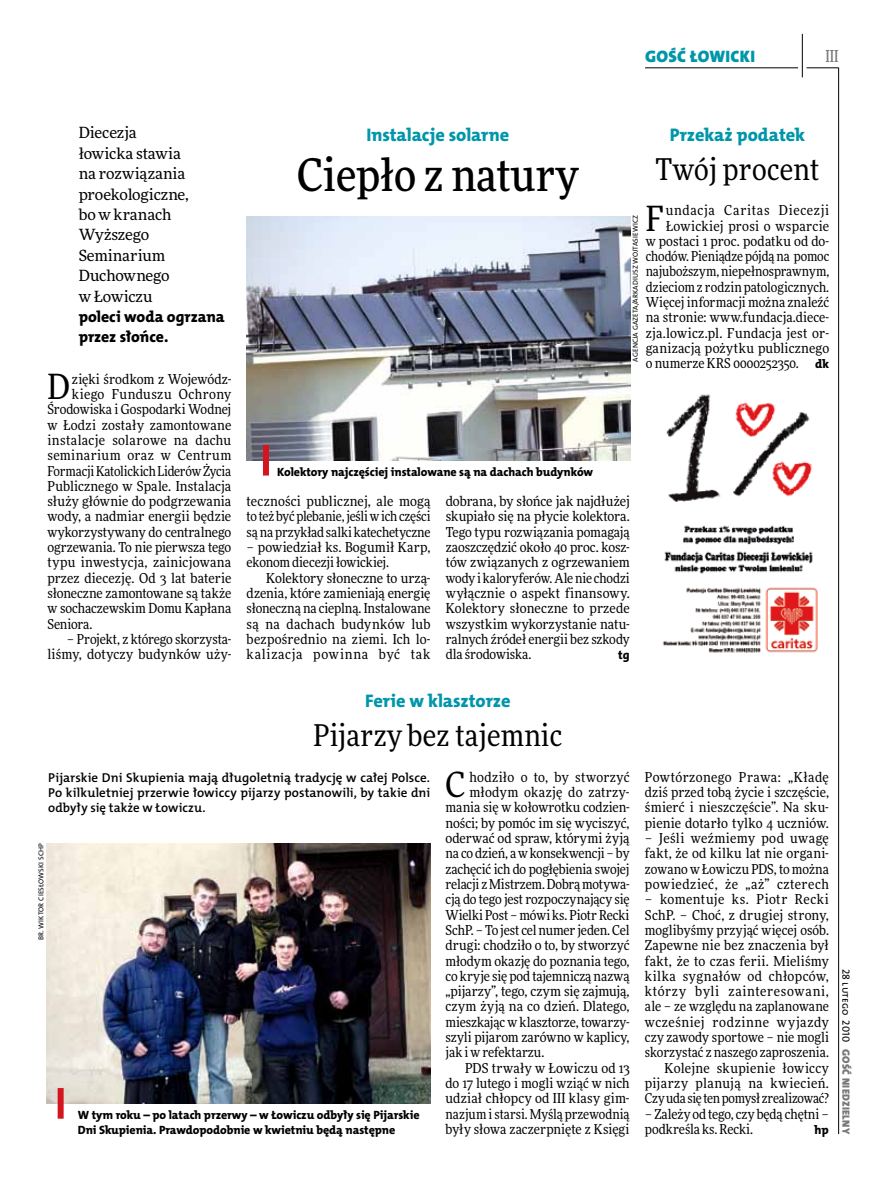
<style>
.page{position:relative;width:893px;height:1191px;background:#fff}
.page>*{position:absolute;margin:0;border:0;box-sizing:border-box;transform-origin:0 0}
.t1{font:500 45px "Freeday Narrow";color:#000}
.t2{font:34.8px "Freeday Narrow News";color:#000}
.t3{font:30px "Freeday Narrow News";letter-spacing:.01em;color:#000}
.t4{font:18.3px "The Mix HP8 Ex Bld";letter-spacing:-.005em;color:#0096aa}
.t5{font:16.65px "The Mix HP9 Blk";letter-spacing:.02em;color:#0096aa}
.t6{font:500 16.5px "Freeday Narrow";color:#787779;scale:.9 1}
.t7{font:15.75px/20.4px "The Mix HP8 Ex Bld";color:#000}
.t8{font:15.45px/20.4px "Freeday News";letter-spacing:-.005em;color:#000}
.t9{font:13.65px/15.3px "Freeday Narrow News";letter-spacing:.005em;color:#000;text-align:justify}
.t10{font:13.65px "Freeday Narrow News";letter-spacing:.025em;color:#000}
.t11{font:13.65px "Freeday Narrow News";letter-spacing:.03em;color:#000}
.t12{font:13.65px "Freeday Narrow News";letter-spacing:-.015em;color:#000}
.t13{font:12.9px/15.3px "The Mix HP6 Se Bld";letter-spacing:.005em;color:#000;text-align:justify}
.t14{font:12.3px "The Mix HP8 Ex Bld";color:#000}
.t15{font:12px/15.3px "The Mix HP8 Ex Bld";letter-spacing:-.005em;color:#000}
.t16{font:10.5px "The Mix HP9 Blk";letter-spacing:.025em;color:#787779}
.t17{font:10.5px "The Mix HP5 Plain";color:#000}
.t18{font:7.2px "The Mix HP5 Plain";letter-spacing:.015em;color:#000}
.s1{font-family:"The Mix HP8 Ex Bld";font-size:12.3px}
</style>
<div class="page">
<hr style="left:806px;top:68px;width:33px;height:1px;background:#000">
<hr style="left:645px;top:68px;width:153px;height:1px;background:#000">
<hr style="left:838px;top:68px;width:1px;height:1066px;background:#000">
<hr style="left:802px;top:34px;width:1px;height:43px;background:#000">
<img style="left:247px;top:216px;width:383px;height:244px">
<div style="left:263px;top:445px;width:6px;height:30px;background:#d3151f"></div>
<img style="left:47px;top:843px;width:383px;height:260px">
<div style="left:58px;top:1088px;width:6px;height:30px;background:#d3151f"></div>
<img style="left:662px;top:394px;width:156px;height:259px">
<p class="t5" style="left:645px;top:46px;width:111px">GOŚĆ ŁOWICKI</p>
<p class="t6" style="left:825px;top:46px;width:16px">III</p>
<p class="t8" style="left:79px;top:122px;width:112px">Diecezja łowicka stawia na rozwiązania proekologiczne, bo w kranach<br>Wyższego<br>Seminarium<br>Duchownego<br>w Łowiczu</p>
<p class="t7" style="left:79px;top:307px;width:147px">poleci woda ogrzana przez słońce.</p>
<h2 class="t2" style="left:47px;top:365px;width:24px">D</h2>
<p class="t9" style="left:72px;top:371px;width:161px">zięki środkom z Wojewódz-</p>
<p class="t11" style="left:72px;top:386px;width:161px">kiego Funduszu Ochrony</p>
<p class="t9" style="left:47px;top:401px;width:185px">Środowiska i Gospodarki Wodnej</p>
<p class="t9" style="left:47px;top:417px;width:185px">w Łodzi zostały zamontowane</p>
<p class="t10" style="left:47px;top:431px;width:185px">instalacje solarowe na dachu</p>
<p class="t11" style="left:47px;top:447px;width:185px">seminarium oraz w Centrum</p>
<p class="t12" style="left:47px;top:462px;width:185px">Formacji Katolickich Liderów Życia</p>
<p class="t9" style="left:47px;top:478px;width:185px">Publicznego w Spale. Instalacja</p>
<p class="t9" style="left:47px;top:493px;width:185px">służy głównie do podgrzewania</p>
<p class="t9" style="left:47px;top:509px;width:185px">wody, a nadmiar energii będzie</p>
<p class="t9" style="left:47px;top:524px;width:185px">wykorzystywany do centralnego</p>
<p class="t9" style="left:47px;top:539px;width:185px">ogrzewania. To nie pierwsza tego</p>
<p class="t9" style="left:47px;top:555px;width:185px">typu inwestycja, zainicjowana</p>
<p class="t9" style="left:47px;top:570px;width:185px">przez diecezję. Od 3 lat baterie</p>
<p class="t9" style="left:47px;top:585px;width:185px">słoneczne zamontowane są także</p>
<p class="t9" style="left:47px;top:600px;width:185px">w sochaczewskim Domu Kapłana</p>
<p class="t12" style="left:47px;top:615px;width:46px">Seniora.</p>
<p class="t9" style="left:47px;top:631px;width:185px;text-align:right">– Projekt, z którego skorzysta&shy;liśmy, dotyczy budynków uży-</p>
<h3 class="t4" style="left:366px;top:123px;width:144px">Instalacje solarne</h3>
<h1 class="t1" style="left:297px;top:147px;width:283px">Ciepło z natury</h1>
<p class="t15" style="left:277px;top:464px;width:317px">Kolektory najczęściej instalowane są na dachach budynków</p>
<h3 class="t4" style="left:670px;top:123px;width:137px">Przekaż podatek</h3>
<h3 class="t3" style="left:655px;top:151px;width:166px">Twój procent</h3>
<p class="t9" style="left:646px;top:202px;width:185px;text-align:right">undacja Caritas Diecezji<br>Łowickiej prosi o wsparcie<br>w postaci 1 proc. podatku od do&shy;chodów. Pieniądze pójdą na pomoc najuboższym, niepełnosprawnym, dzieciom z rodzin patologicznych.<br>Więcej informacji można znaleźć na stronie: www.fundacja.diece&shy;zja.lowicz.pl. Fundacja jest or&shy;ganizacją pożytku publicznego o numerze KRS 0000252350. <span class="s1">dk</span></p>
<h2 class="t2" style="left:646px;top:197px;width:19px">F</h2>
<p class="t18" style="left:631px;top:361px;width:148px;rotate:-90deg">Agencja gazeta/Arkadiusz Wojtasiewicz</p>
<p class="t9" style="left:247px;top:493px;width:185px">teczności publicznej, ale mogą to też być plebanie, jeśli w ich części są na przykład salki katechetyczne</p>
<p class="t9" style="left:247px;top:539px;width:185px">– powiedział ks. Bogumił Karp, ekonom diecezji łowickiej.</p>
<p class="t9" style="left:247px;top:570px;width:185px;text-indent:20px">Kolektory słoneczne to urzą&shy;dzenia, które zamieniają energię słoneczną na cieplną. Instalowane są na dachach budynków lub bezpośrednio na ziemi. Ich lo&shy;kalizacja powinna być tak</p>
<p class="t9" style="left:446px;top:493px;width:185px">dobrana, by słońce jak najdłużej skupiało się na płycie kolektora.<br>Tego typu rozwiązania pomagają zaoszczędzić około 40 proc. kosz&shy;tów związanych z ogrzewaniem wody i kaloryferów. Ale nie chodzi wyłącznie o aspekt finansowy.<br>Kolektory słoneczne to przede wszystkim wykorzystanie natu&shy;ralnych źródeł energii bez szkody dla środowiska.</p>
<p class="t14" style="left:618px;top:647px;width:13px">tg</p>
<h3 class="t4" style="left:365px;top:689px;width:147px">Ferie w klasztorze</h3>
<h3 class="t3" style="left:313px;top:717px;width:250px">Pijarzy bez tajemnic</h3>
<p class="t13" style="left:48px;top:770px;width:383px">Pijarskie Dni Skupienia mają długoletnią tradycję w całej Polsce.<br>Po kilkuletniej przerwie łowiccy pijarzy postanowili, by takie dni odbyły się także w Łowiczu.</p>
<p class="t18" style="left:36px;top:940px;width:98px;rotate:-90deg">br. Wiktor Ciesłowski SchP</p>
<p class="t15" style="left:78px;top:1107px;width:343px">W tym roku – po latach przerwy – w Łowiczu odbyły się Pijarskie<br>Dni Skupienia. Prawdopodobnie w kwietniu będą następne</p>
<h2 class="t2" style="left:445px;top:763px;width:21px">C</h2>
<p class="t9" style="left:469px;top:769px;width:162px">hodziło o to, by stworzyć</p>
<p class="t10" style="left:469px;top:784px;width:162px">młodym okazję do zatrzy-</p>
<p class="t9" style="left:445px;top:799px;width:186px">mania się w kołowrotku codzien-</p>
<p class="t9" style="left:445px;top:815px;width:186px">ności; by pomóc im się wyciszyć,</p>
<p class="t9" style="left:445px;top:830px;width:186px">oderwać od spraw, którymi żyją</p>
<p class="t9" style="left:445px;top:845px;width:185px">na co dzień, a w konsekwencji – by</p>
<p class="t9" style="left:445px;top:861px;width:185px">zachęcić ich do pogłębienia swojej</p>
<p class="t9" style="left:445px;top:876px;width:186px">relacji z Mistrzem. Dobrą motywa-</p>
<p class="t9" style="left:445px;top:891px;width:186px">cją do tego jest rozpoczynający się</p>
<p class="t9" style="left:445px;top:907px;width:186px">Wielki Post – mówi ks. Piotr Recki</p>
<p class="t9" style="left:445px;top:922px;width:185px">SchP. – To jest cel numer jeden. Cel</p>
<p class="t9" style="left:445px;top:937px;width:186px">drugi: chodziło o to, by stworzyć</p>
<p class="t9" style="left:445px;top:953px;width:185px">młodym okazję do poznania tego,</p>
<p class="t9" style="left:445px;top:968px;width:186px">co kryje się pod tajemniczą nazwą</p>
<p class="t9" style="left:445px;top:983px;width:186px">„pijarzy”, tego, czym się zajmują,</p>
<p class="t9" style="left:445px;top:998px;width:186px">czym żyją na co dzień. Dlatego,</p>
<p class="t9" style="left:445px;top:1014px;width:186px">mieszkając w klasztorze, towarzy-</p>
<p class="t9" style="left:445px;top:1029px;width:185px">szyli pijarom zarówno w kaplicy,</p>
<p class="t9" style="left:445px;top:1044px;width:100px">jak i w refektarzu.</p>
<p class="t9" style="left:465px;top:1060px;width:166px">PDS trwały w Łowiczu od 13</p>
<p class="t9" style="left:445px;top:1075px;width:186px">do 17 lutego i mogli wziąć w nich</p>
<p class="t9" style="left:445px;top:1090px;width:186px">udział chłopcy od III klasy gim-</p>
<p class="t9" style="left:445px;top:1106px;width:186px">nazjum i starsi. Myślą przewodnią</p>
<p class="t9" style="left:445px;top:1121px;width:186px">były słowa zaczerpnięte z Księgi</p>
<p class="t9" style="left:645px;top:769px;width:186px">Powtórzonego Prawa: „Kładę dziś przed tobą życie i szczęście, śmierć i nieszczęście”. Na sku&shy;pienie dotarło tylko 4 uczniów.</p>
<p class="t9" style="left:645px;top:830px;width:186px">– Jeśli weźmiemy pod uwagę fakt, że od kilku lat nie organi&shy;zowano w Łowiczu PDS, to można powiedzieć, że „aż” czterech</p>
<p class="t9" style="left:645px;top:891px;width:186px;text-align:right">– komentuje ks. Piotr Recki<br>SchP. – Choć, z drugiej strony, moglibyśmy przyjąć więcej osób.<br>Zapewne nie bez znaczenia był fakt, że to czas ferii. Mieliśmy kilka sygnałów od chłopców, którzy byli zainteresowani, ale – ze względu na zaplanowane wcześniej rodzinne wyjazdy czy zawody sportowe – nie mogli skorzystać z naszego zaproszenia.<br>Kolejne skupienie łowiccy pijarzy planują na kwiecień.<br>Czy uda się ten pomysł zrealizować?</p>
<p class="t9" style="left:645px;top:1106px;width:186px">– Zależy od tego, czy będą chętni – podkreśla ks. Recki.</p>
<p class="t14" style="left:814px;top:1122px;width:16px">hp</p>
<p class="t17" style="left:853px;top:968px;width:75px;rotate:90deg">28 lutego 2010</p>
<p class="t16" style="left:853px;top:1049px;width:86px;rotate:90deg">GOŚĆ NIEDZIELNY</p>
</div>
